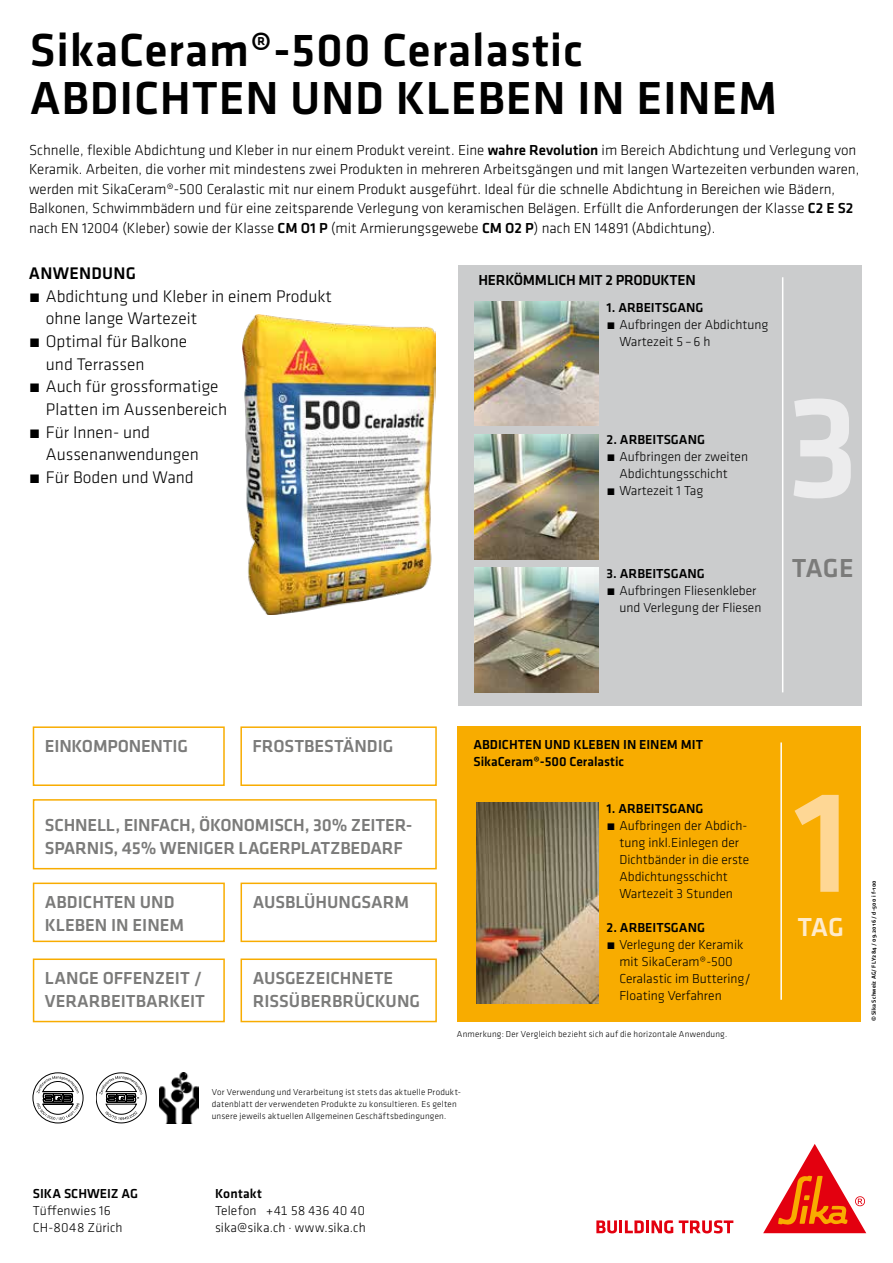
<style>
.page{position:relative;width:893px;height:1263px;background:#fff}
.page>*{position:absolute;margin:0;border:0;box-sizing:border-box;transform-origin:0 0}
.t1{font:500 150px "Klavika";color:#ececed}
.t2{font:500 150px "Klavika";color:#fed795}
.t3{font:500 48px/48px "Klavika";letter-spacing:.015em;color:#000}
.t4{font:500 27px "Klavika";color:#7b7b7a}
.t5{font:500 27px "Klavika";color:#ffebcc}
.t6{font:500 18px/22.5px "Klavika";color:#7b7b7a}
.t7{font:300 17.4px "Klavika";color:#000}
.t8{font:500 17.4px "Klavika";letter-spacing:.015em;color:#000}
.t9{font:300 15px/19.5px "Klavika";color:#000}
.t10{font:500 15px "Klavika";letter-spacing:-.015em;color:#000}
.t11{font:300 13.5px/17px "Klavika";color:#000}
.t12{font:500 13.5px/17px "Klavika";color:#000}
.t13{font:300 9px/12px "Klavika";letter-spacing:.02em;color:#000}
.t14{font:500 6px "Klavika";letter-spacing:.035em;color:#000}
.s1{font-weight:500}
</style>
<div class="page">
<svg style="left:596px;top:1220px;width:77px;height:13px"></svg>
<svg style="left:679px;top:1220px;width:54px;height:13px"></svg>
<svg style="left:763px;top:1144px;width:103px;height:89px"></svg>
<div style="left:33px;top:1073px;width:50px;height:50px;border:1px solid #000;border-radius:50%"></div>
<svg style="left:37px;top:1076px;width:42px;height:44px"></svg>
<svg style="left:96px;top:1073px;width:50px;height:50px"></svg>
<img style="left:159px;top:1073px;width:40px;height:50px">
<div style="left:458px;top:266px;width:404px;height:440px;background:#cbcccd"></div>
<hr style="left:782px;top:277px;width:1px;height:415px;background:#fff">
<img style="left:475px;top:301px;width:123px;height:125px">
<img style="left:475px;top:434px;width:123px;height:125px">
<img style="left:475px;top:568px;width:123px;height:124px">
<div style="left:457px;top:726px;width:404px;height:295px;background:#f8ac00"></div>
<hr style="left:780px;top:742px;width:2px;height:258px;background:#fff">
<div style="left:33px;top:882px;width:192px;height:60px;border:2px solid #f8ac00"></div>
<div style="left:33px;top:958px;width:192px;height:64px;border:2px solid #f8ac00"></div>
<div style="left:33px;top:799px;width:404px;height:70px;border:2px solid #f8ac00"></div>
<div style="left:33px;top:726px;width:192px;height:60px;border:2px solid #f8ac00"></div>
<div style="left:240px;top:726px;width:197px;height:60px;border:2px solid #f8ac00"></div>
<div style="left:241px;top:882px;width:196px;height:60px;border:2px solid #f8ac00"></div>
<div style="left:241px;top:958px;width:196px;height:64px;border:2px solid #f8ac00"></div>
<img style="left:243px;top:314px;width:192px;height:300px">
<img style="left:477px;top:802px;width:121px;height:201px">
<h2 class="t3" style="left:30px;top:25px;width:749px">SikaCeram®-500 Ceralastic<br>ABDICHTEN UND KLEBEN IN EINEM</h2>
<p class="t9" style="left:29px;top:140px;width:832px">Schnelle, flexible Abdichtung und Kleber in nur einem Produkt vereint. Eine <span class="s1">wahre Revolution</span> im Bereich Abdichtung und Verlegung von Keramik. Arbeiten, die vorher mit mindestens zwei Produkten in mehreren Arbeitsgängen und mit langen Wartezeiten verbunden waren, werden mit SikaCeram®-500 Ceralastic mit nur einem Produkt ausgeführt. Ideal für die schnelle Abdichtung in Bereichen wie Bädern, Balkonen, Schwimmbädern und für eine zeitsparende Verlegung von keramischen Belägen. Erfüllt die Anforderungen der Klasse <span class="s1">C2 E S2 </span>nach EN 12004 (Kleber) sowie der Klasse <span class="s1">CM O1 P</span> (mit Armierungsgewebe <span class="s1">CM O2 P</span>) nach EN 14891 (Abdichtung).</p>
<p class="t8" style="left:29px;top:261px;width:109px">ANWENDUNG</p>
<p class="t7" style="left:29px;top:285px;width:305px">̃ Abdichtung und Kleber in einem Produkt</p>
<p class="t7" style="left:46px;top:308px;width:153px">ohne lange Wartezeit</p>
<p class="t7" style="left:29px;top:331px;width:160px">̃ Optimal für Balkone</p>
<p class="t7" style="left:46px;top:353px;width:100px">und Terrassen</p>
<p class="t7" style="left:29px;top:376px;width:191px">̃ Auch für grossformatige</p>
<p class="t7" style="left:46px;top:399px;width:183px">Platten im Aussenbereich</p>
<p class="t7" style="left:29px;top:421px;width:123px">̃ Für Innen- und</p>
<p class="t7" style="left:46px;top:444px;width:154px">Aussenanwendungen</p>
<p class="t7" style="left:29px;top:467px;width:166px">̃ Für Boden und Wand</p>
<p class="t10" style="left:478px;top:270px;width:219px">HERKÖMMLICH MIT 2 PRODUKTEN</p>
<p class="t12" style="left:607px;top:299px;width:98px">1. ARBEITSGANG</p>
<p class="t11" style="left:619px;top:316px;width:150px;text-indent:-13px">̃ Aufbringen der Abdichtung<br>Wartezeit 5 –6 h</p>
<h1 class="t1" style="left:786px;top:346px;width:75px">3</h1>
<p class="t12" style="left:607px;top:431px;width:100px">2. ARBEITSGANG</p>
<p class="t11" style="left:607px;top:448px;width:143px">̃ Aufbringen der zweiten</p>
<p class="t11" style="left:619px;top:465px;width:110px">Abdichtungsschicht</p>
<p class="t11" style="left:607px;top:482px;width:98px">̃ Wartezeit 1 Tag</p>
<p class="t12" style="left:607px;top:564px;width:100px">3. ARBEITSGANG</p>
<p class="t11" style="left:619px;top:582px;width:143px;text-indent:-13px">̃ Aufbringen Fliesenkleber und Verlegung der Fliesen</p>
<h3 class="t4" style="left:792px;top:550px;width:63px">TAGE</h3>
<p class="t6" style="left:45px;top:734px;width:145px">EINKOMPONENTIG</p>
<p class="t6" style="left:253px;top:734px;width:142px">FROSTBESTÄNDIG</p>
<p class="t6" style="left:45px;top:813px;width:369px">SCHNELL, EINFACH, ÖKONOMISCH, 30% ZEITER-<br>SPARNIS, 45% WENIGER LAGERPLATZBEDARF</p>
<p class="t6" style="left:45px;top:890px;width:141px">ABDICHTEN UND<br>KLEBEN IN EINEM</p>
<p class="t6" style="left:45px;top:966px;width:162px">LANGE OFFENZEIT /<br>VERARBEITBARKEIT</p>
<p class="t6" style="left:253px;top:890px;width:158px">AUSBLÜHUNGSARM</p>
<p class="t6" style="left:253px;top:966px;width:169px">AUSGEZEICHNETE<br>RISSÜBERBRÜCKUNG</p>
<p class="t12" style="left:473px;top:736px;width:231px">ABDICHTEN UND KLEBEN IN EINEM MIT<br>SikaCeram®-500 Ceralastic</p>
<p class="t12" style="left:607px;top:800px;width:98px">1. ARBEITSGANG</p>
<p class="t11" style="left:619px;top:817px;width:131px;text-indent:-13px">̃ Aufbringen der Abdich&shy;tung inkl.Einlegen der<br>Dichtbänder in die erste<br>Abdichtungsschicht<br>Wartezeit 3 Stunden</p>
<p class="t12" style="left:607px;top:918px;width:100px">2. ARBEITSGANG</p>
<p class="t11" style="left:619px;top:936px;width:133px;text-indent:-13px">̃ Verlegung der Keramik mit SikaCeram®-500<br>Ceralastic im Buttering/<br>Floating Verfahren</p>
<p class="t13" style="left:457px;top:1027px;width:272px">Anmerkung: Der Vergleich bezieht sich auf die horizontale Anwendung.</p>
<p class="t12" style="left:33px;top:1185px;width:107px">SIKA SCHWEIZ AG</p>
<p class="t11" style="left:33px;top:1202px;width:91px">Tüffenwies 16<br>CH-8048 Zürich</p>
<p class="t13" style="left:212px;top:1086px;width:251px">Vor Verwendung und Verarbeitung ist stets das aktuelle Produkt&shy;datenblatt der verwendeten Produkte zu konsultieren. Es gelten unsere jeweils aktuellen Allgemeinen Geschäftsbedingungen.</p>
<p class="t12" style="left:215px;top:1185px;width:48px">Kontakt</p>
<p class="t11" style="left:215px;top:1202px;width:152px">Telefon +41 58 436 40 40 sika@sika.ch . www.sika.ch</p>
<h1 class="t2" style="left:793px;top:740px;width:59px">1</h1>
<h3 class="t5" style="left:797px;top:909px;width:48px">TAG</h3>
<p class="t14" style="left:870px;top:1021px;width:143px;rotate:-90deg">© Sika Schweiz AG/ FLY284 / 09.2016 / d-500 i f-100</p>
</div>
